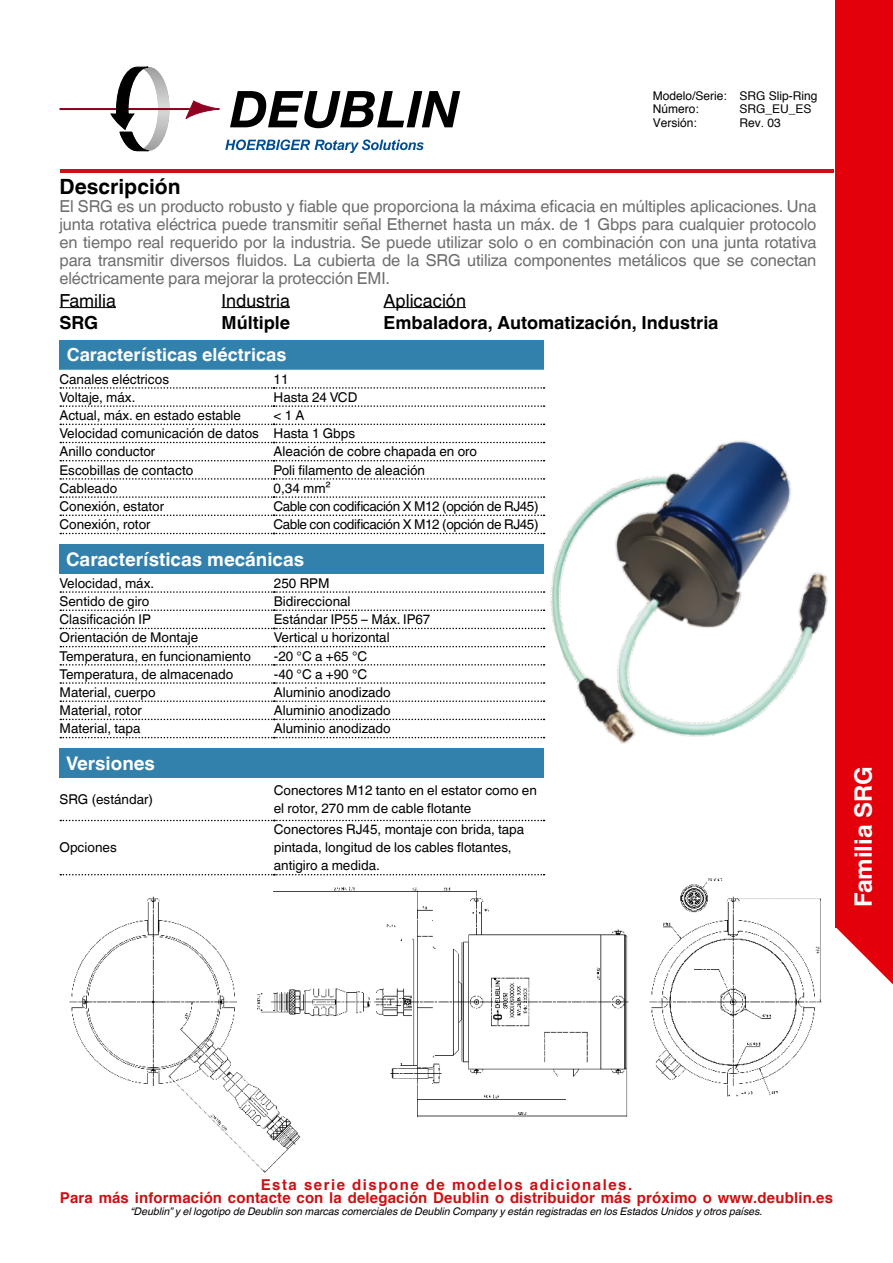
<style>
.page{position:relative;width:893px;height:1263px;background:#fff}
.page>*{position:absolute;margin:0;border:0;box-sizing:border-box;transform-origin:0 0}
.t1{font:700 24px "Helvetica World";color:#fff}
.t2{font:700 21px "Helvetica World";color:#000}
.t3{font:700 18.75px "Helvetica World";color:#fff}
.t4{font:700 18px "Helvetica World";color:#000}
.t5{font:18px "Helvetica World";color:#000}
.t6{font:700 18px "Helvetica World";color:#fff}
.t7{font:16.5px/18px "Helvetica World";letter-spacing:-.01em;color:#6e6e6e;text-align:justify}
.t8{font:700 15px/13.5px "Helvetica";letter-spacing:.01em;color:#cd1013;text-align:center}
.t9{font:13.5px/18px "Helvetica World";color:#000}
.t10{font:13.5px "Helvetica World";letter-spacing:-.03em;color:#000}
.t11{font:12px/13.5px "Helvetica";color:#000}
.t12{font:italic 10.5px "Helvetica World";color:#000}
</style>
<div class="page">
<img style="left:69px;top:878px;width:753px;height:295px">
<svg style="left:60px;top:67px;width:400px;height:86px"></svg>
<div style="left:836px;top:0;width:57px;height:927px;background:#e3000b"></div>
<svg style="left:836px;top:927px;width:57px;height:57px"></svg>
<hr style="left:60px;top:169px;width:773px;height:4px;background:#cd1013">
<hr style="left:60px;top:307px;width:56px;height:1px;background:#000">
<hr style="left:222px;top:307px;width:68px;height:1px;background:#000">
<hr style="left:384px;top:307px;width:82px;height:1px;background:#000">
<div style="left:60px;top:340px;width:484px;height:30px;background:#3281ad"></div>
<svg style="left:60px;top:423px;width:484px;height:110px"></svg>
<svg style="left:60px;top:387px;width:485px;height:2px"></svg>
<svg style="left:60px;top:405px;width:485px;height:2px"></svg>
<svg style="left:60px;top:424px;width:485px;height:1px"></svg>
<svg style="left:60px;top:442px;width:455px;height:1px"></svg>
<svg style="left:60px;top:460px;width:455px;height:1px"></svg>
<svg style="left:60px;top:478px;width:455px;height:2px"></svg>
<svg style="left:60px;top:496px;width:455px;height:2px"></svg>
<svg style="left:60px;top:514px;width:455px;height:2px"></svg>
<svg style="left:60px;top:533px;width:454px;height:1px"></svg>
<div style="left:60px;top:544px;width:484px;height:30px;background:#3281ad"></div>
<svg style="left:60px;top:591px;width:454px;height:2px"></svg>
<svg style="left:60px;top:609px;width:454px;height:2px"></svg>
<svg style="left:60px;top:628px;width:454px;height:1px"></svg>
<svg style="left:60px;top:646px;width:454px;height:1px"></svg>
<svg style="left:60px;top:664px;width:454px;height:2px"></svg>
<svg style="left:60px;top:682px;width:454px;height:2px"></svg>
<svg style="left:60px;top:700px;width:454px;height:2px"></svg>
<svg style="left:60px;top:719px;width:454px;height:1px"></svg>
<svg style="left:60px;top:737px;width:454px;height:1px"></svg>
<div style="left:60px;top:748px;width:484px;height:30px;background:#3281ad"></div>
<svg style="left:60px;top:820px;width:485px;height:1px"></svg>
<svg style="left:60px;top:874px;width:485px;height:1px"></svg>
<img style="left:515px;top:425px;width:321px;height:348px">
<p class="t11" style="left:653px;top:88px;width:166px">Modelo/Serie: SRG Slip-Ring<br>Número:</p>
<p class="t11" style="left:739px;top:102px;width:74px">SRG_EU_ES</p>
<p class="t11" style="left:653px;top:115px;width:46px">Versión:</p>
<p class="t11" style="left:739px;top:115px;width:43px">Rev. 03</p>
<h2 class="t2" style="left:60px;top:175px;width:123px">Descripción</h2>
<p class="t7" style="left:60px;top:198px;width:758px">El SRG es un producto robusto y fiable que proporciona la máxima eficacia en múltiples aplicaciones. Una junta rotativa eléctrica puede transmitir señal Ethernet hasta un máx. de 1 Gbps para cualquier protocolo en tiempo real requerido por la industria. Se puede utilizar solo o en combinación con una junta rotativa para transmitir diversos fluidos. La cubierta de la SRG utiliza componentes metálicos que se conectan eléctricamente para mejorar la protección EMI.</p>
<h3 class="t5" style="left:60px;top:290px;width:58px">Familia</h3>
<h3 class="t5" style="left:222px;top:290px;width:70px">Industria</h3>
<h3 class="t5" style="left:384px;top:290px;width:84px">Aplicación</h3>
<h3 class="t4" style="left:60px;top:312px;width:40px">SRG</h3>
<h3 class="t4" style="left:222px;top:312px;width:70px">Múltiple</h3>
<h3 class="t4" style="left:384px;top:312px;width:337px">Embaladora, Automatización, Industria</h3>
<h3 class="t6" style="left:67px;top:345px;width:221px">Características eléctricas</h3>
<p class="t9" style="left:60px;top:370px;width:111px">Canales eléctricos</p>
<p class="t9" style="left:274px;top:370px;width:17px">11</p>
<p class="t9" style="left:60px;top:388px;width:77px">Voltaje, máx.</p>
<p class="t9" style="left:274px;top:388px;width:85px">Hasta 24 VCD</p>
<p class="t9" style="left:60px;top:406px;width:183px">Actual, máx. en estado estable</p>
<p class="t9" style="left:60px;top:406px;width:297px;text-indent:214px">&lt; 1 A<br>Velocidad comunicación de datos Hasta 1 Gbps<br>Anillo conductor</p>
<p class="t9" style="left:274px;top:443px;width:205px">Aleación de cobre chapada en oro</p>
<p class="t9" style="left:60px;top:461px;width:135px">Escobillas de contacto</p>
<p class="t9" style="left:274px;top:461px;width:153px">Poli filamento de aleación</p>
<p class="t9" style="left:60px;top:479px;width:59px">Cableado</p>
<p class="t9" style="left:274px;top:479px;width:59px">0,34 mm²</p>
<p class="t9" style="left:60px;top:497px;width:106px">Conexión, estator</p>
<p class="t10" style="left:274px;top:498px;width:266px">Cable con codificación X M12 (opción de RJ45)</p>
<p class="t9" style="left:60px;top:516px;width:93px">Conexión, rotor</p>
<p class="t10" style="left:274px;top:517px;width:266px">Cable con codificación X M12 (opción de RJ45)</p>
<h3 class="t3" style="left:66px;top:549px;width:239px">Características mecánicas</h3>
<p class="t9" style="left:60px;top:574px;width:96px">Velocidad, máx.</p>
<p class="t9" style="left:274px;top:574px;width:57px">250 RPM</p>
<p class="t9" style="left:60px;top:592px;width:91px">Sentido de giro</p>
<p class="t9" style="left:274px;top:592px;width:78px">Bidireccional</p>
<p class="t9" style="left:60px;top:610px;width:93px">Clasificación IP</p>
<p class="t9" style="left:274px;top:610px;width:158px">Estándar IP55 – Máx. IP67</p>
<p class="t9" style="left:60px;top:629px;width:140px">Orientación de Montaje</p>
<p class="t9" style="left:274px;top:629px;width:117px">Vertical u horizontal</p>
<p class="t9" style="left:60px;top:647px;width:193px">Temperatura, en funcionamiento</p>
<p class="t9" style="left:274px;top:647px;width:95px">-20 °C a +65 °C</p>
<p class="t9" style="left:60px;top:665px;width:175px">Temperatura, de almacenado</p>
<p class="t9" style="left:274px;top:665px;width:95px">-40 °C a +90 °C</p>
<p class="t9" style="left:60px;top:683px;width:98px">Material, cuerpo</p>
<p class="t9" style="left:274px;top:683px;width:118px">Aluminio anodizado</p>
<p class="t9" style="left:60px;top:701px;width:84px">Material, rotor</p>
<p class="t9" style="left:274px;top:701px;width:118px">Aluminio anodizado</p>
<p class="t9" style="left:60px;top:720px;width:83px">Material, tapa</p>
<p class="t9" style="left:274px;top:720px;width:118px">Aluminio anodizado</p>
<h3 class="t3" style="left:66px;top:753px;width:90px">Versiones</h3>
<p class="t9" style="left:60px;top:790px;width:95px">SRG (estándar)</p>
<p class="t9" style="left:274px;top:781px;width:264px">Conectores M12 tanto en el estator como en el rotor, 270 mm de cable flotante</p>
<p class="t9" style="left:60px;top:839px;width:59px">Opciones</p>
<p class="t9" style="left:274px;top:821px;width:252px">Conectores RJ45, montaje con brida, tapa pintada, longitud de los cables flotantes, antigiro a medida.</p>
<h1 class="t1" style="left:850px;top:907px;width:142px;rotate:-90deg">Familia SRG</h1>
<p class="t8" style="left:60px;top:1177px;width:775px">Esta serie dispone de modelos adicionales.<br>Para más información contacte con la delegación Deublin o distribuidor más próximo o www.deublin.es</p>
<p class="t12" style="left:131px;top:1205px;width:633px">“Deublin” y el logotipo de Deublin son marcas comerciales de Deublin Company y están registradas en los Estados Unidos y otros países.</p>
</div>
